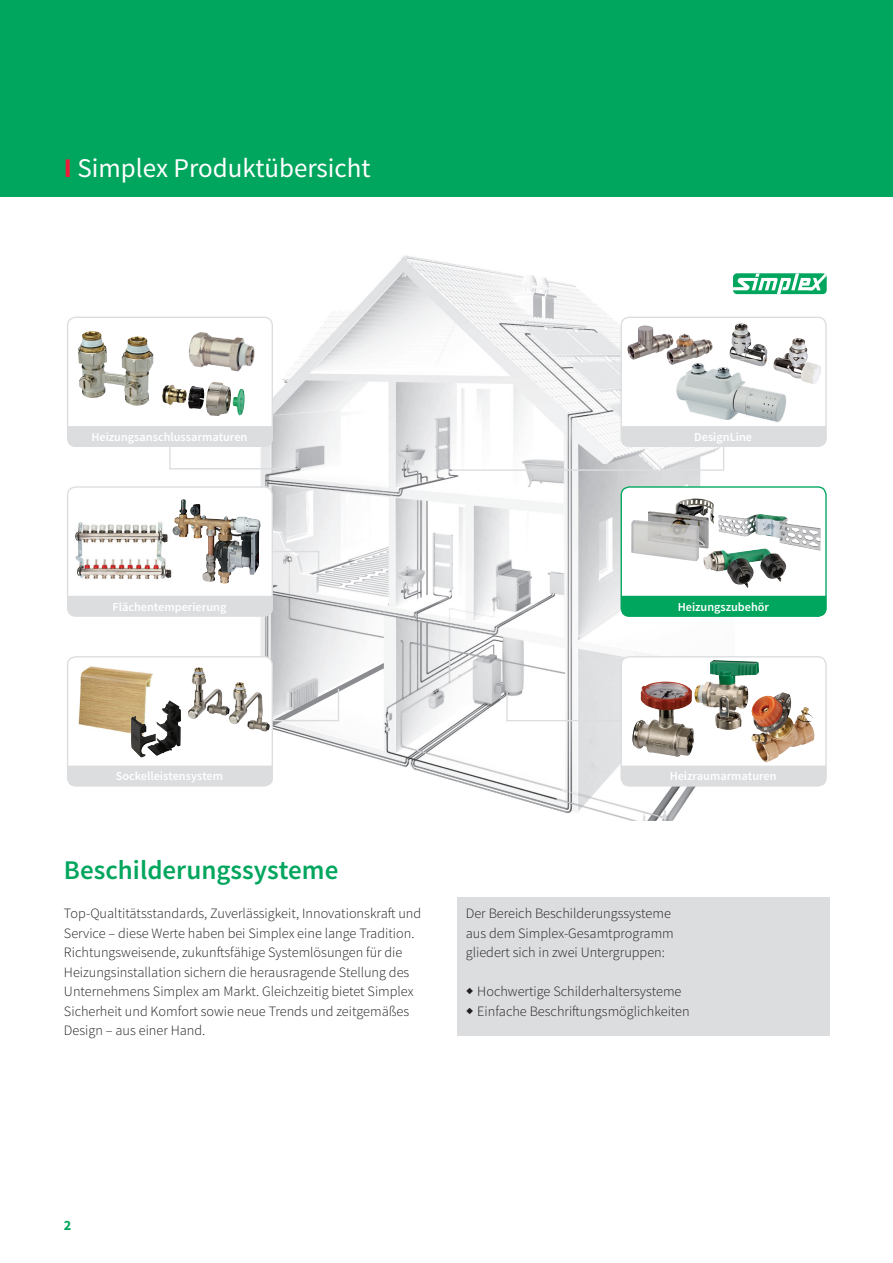
<style>
.page{position:relative;width:893px;height:1263px;background:#fff}
.page>*{position:absolute;margin:0;border:0;box-sizing:border-box;transform-origin:0 0}
.t1{font:27px "Source Sans Pro";color:#fff}
.t2{font:600 27px "Source Sans Pro";color:#00a65d}
.t3{font:300 14.25px/19.5px "Source Sans Pro";color:#231f20}
.t4{font:700 14.25px "Source Sans Pro";color:#00a65d}
.t5{font:600 12.3px "Source Sans Pro";color:#fff}
.s1{font-weight:700;color:#ed1a3a}
</style>
<div class="page">
<div style="left:457px;top:897px;width:372px;height:138px;background:#dcdddf"></div>
<div style="left:0;top:0;width:893px;height:196px;background:#00a65d"></div>
<img style="left:238px;top:255px;width:497px;height:566px">
<div style="left:621px;top:657px;width:205px;height:129px;background:#fff;border-radius:8px"></div>
<div style="left:621px;top:656px;width:206px;height:130px;border:1px solid #dcdddf;border-radius:8px"></div>
<div style="left:621px;top:766px;width:205px;height:20px;background:#dcdddf"></div>
<div style="left:68px;top:317px;width:204px;height:129px;background:#fff;border-radius:8px"></div>
<div style="left:67px;top:317px;width:206px;height:130px;border:1px solid #dcdddf;border-radius:8px"></div>
<div style="left:67px;top:426px;width:206px;height:21px;background:#dcdddf"></div>
<svg style="left:68px;top:487px;width:204px;height:129px"></svg>
<div style="left:67px;top:486px;width:206px;height:131px;border:1px solid #dcdddf;border-radius:8px"></div>
<div style="left:67px;top:596px;width:206px;height:20px;background:#dcdddf"></div>
<svg style="left:621px;top:317px;width:205px;height:129px"></svg>
<div style="left:621px;top:317px;width:206px;height:130px;border:1px solid #dcdddf;border-radius:8px"></div>
<div style="left:68px;top:657px;width:204px;height:129px;background:#fff;border-radius:8px"></div>
<div style="left:67px;top:656px;width:206px;height:130px;border:1px solid #dcdddf;border-radius:8px"></div>
<div style="left:67px;top:766px;width:206px;height:20px;background:#dcdddf"></div>
<div style="left:621px;top:487px;width:205px;height:129px;background:#fff;border-radius:8px"></div>
<div style="left:621px;top:486px;width:206px;height:131px;border:1px solid #00a65e;border-radius:8px"></div>
<div style="left:621px;top:596px;width:205px;height:21px;background:#00a65e"></div>
<img style="left:632px;top:682px;width:62px;height:75px">
<img style="left:751px;top:692px;width:62px;height:70px">
<img style="left:694px;top:660px;width:65px;height:70px">
<img style="left:627px;top:325px;width:17px;height:31px">
<img style="left:730px;top:323px;width:11px;height:28px">
<img style="left:671px;top:359px;width:65px;height:7px">
<img style="left:736px;top:359px;width:55px;height:17px">
<img style="left:78px;top:666px;width:75px;height:69px">
<img style="left:192px;top:667px;width:7px;height:39px">
<img style="left:147px;top:700px;width:34px;height:56px">
<img style="left:631px;top:498px;width:83px;height:63px">
<img style="left:718px;top:514px;width:102px;height:37px">
<img style="left:703px;top:548px;width:83px;height:40px">
<img style="left:78px;top:332px;width:75px;height:74px">
<img style="left:189px;top:332px;width:66px;height:39px">
<img style="left:206px;top:382px;width:23px;height:34px">
<hr style="left:169px;top:468px;width:127px;height:1px;background:#dcdddf">
<hr style="left:169px;top:445px;width:2px;height:24px;background:#dcdddf">
<hr style="left:452px;top:469px;width:272px;height:2px;background:#dcdddf">
<svg style="left:621px;top:426px;width:205px;height:43px"></svg>
<hr style="left:506px;top:692px;width:2px;height:29px;background:#dcdddf">
<hr style="left:506px;top:720px;width:116px;height:1px;background:#dcdddf">
<svg style="left:733px;top:273px;width:94px;height:21px"></svg>
<hr style="left:272px;top:551px;width:47px;height:1px;background:#dcdddf">
<svg style="left:273px;top:663px;width:111px;height:63px"></svg>
<hr style="left:273px;top:720px;width:66px;height:1px;background:#dcdddf">
<hr style="left:338px;top:689px;width:1px;height:32px;background:#dcdddf">
<svg style="left:318px;top:552px;width:1px;height:19px"></svg>
<img style="left:75px;top:519px;width:97px;height:62px">
<img style="left:172px;top:500px;width:42px;height:82px">
<h1 class="t1" style="left:64px;top:152px;width:308px"><span class="s1">I</span> Simplex Produktübersicht</h1>
<p class="t5" style="left:91px;top:429px;width:157px">Heizungsanschlussarmaturen</p>
<p class="t5" style="left:694px;top:429px;width:59px">DesignLine</p>
<p class="t5" style="left:113px;top:599px;width:115px">Flächentemperierung</p>
<p class="t5" style="left:678px;top:599px;width:93px">Heizungszubehör</p>
<p class="t5" style="left:116px;top:769px;width:109px">Sockelleistensystem</p>
<p class="t5" style="left:670px;top:769px;width:108px">Heizraumarmaturen</p>
<h1 class="t2" style="left:64px;top:853px;width:276px">Beschilderungssysteme</h1>
<p class="t3" style="left:64px;top:904px;width:359px">Top-Qualtitätsstandards, Zuverlässigkeit, Innovationskraft und Service – diese Werte haben bei Simplex eine lange Tradition.<br>Richtungsweisende, zukunftsfähige Systemlösungen für die Heizungsinstallation sichern die herausragende Stellung des Unternehmens Simplex am Markt. Gleichzeitig bietet Simplex Sicherheit und Komfort sowie neue Trends und zeitgemäßes Design – aus einer Hand.</p>
<p class="t3" style="left:466px;top:904px;width:210px">Der Bereich Beschilderungssysteme aus dem Simplex-Gesamtprogramm gliedert sich in zwei Untergruppen:</p>
<p class="t3" style="left:477px;top:982px;width:214px">Hochwertige Schilderhaltersysteme<br>Einfache Beschriftungsmöglichkeiten</p>
<p class="t4" style="left:64px;top:1216px;width:9px">2</p>
</div>
